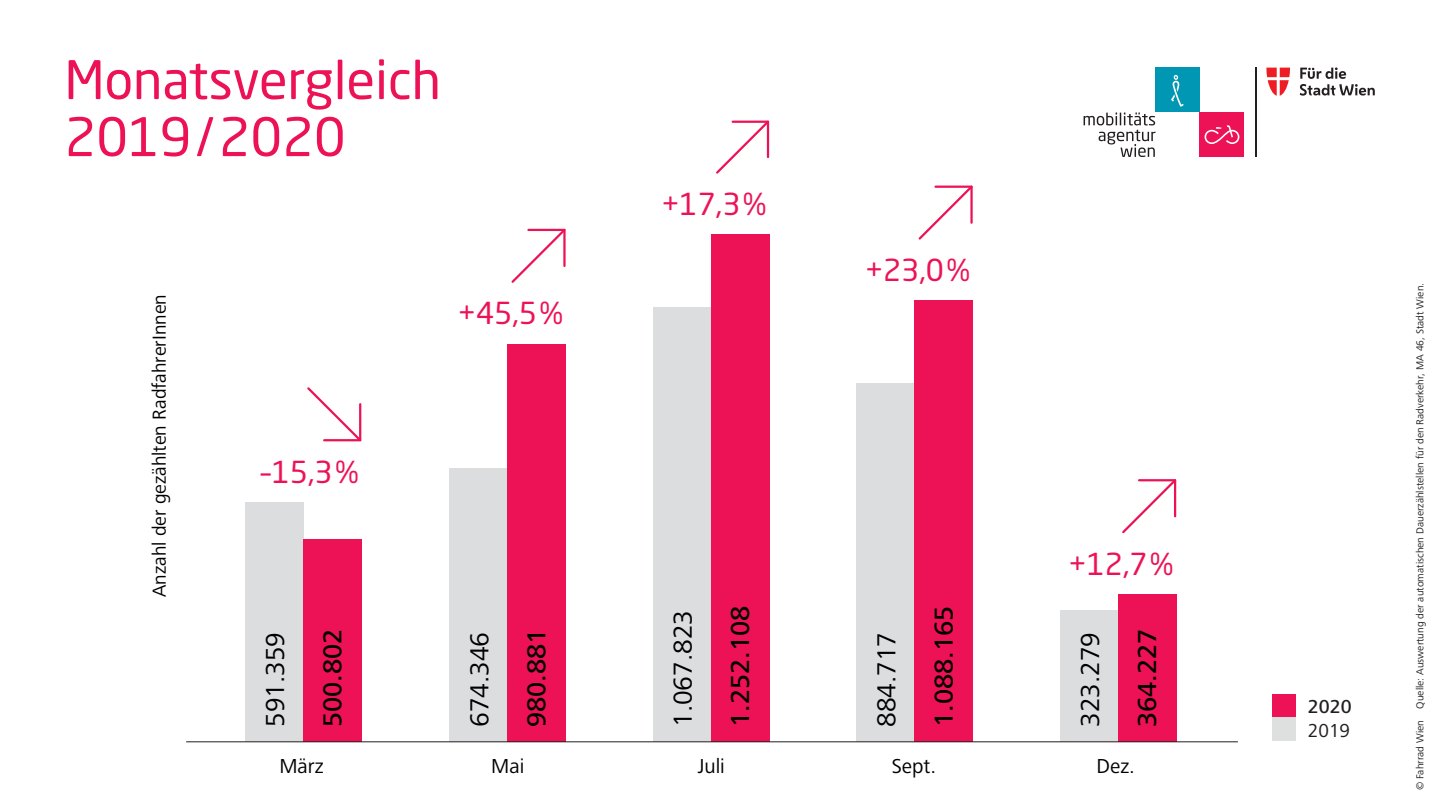
<style>
.page{position:relative;width:1440px;height:810px;background:#fff}
.page>*{position:absolute;margin:0;border:0;box-sizing:border-box;transform-origin:0 0}
.t1{font:52.5px/57px "Neo Sans Pro";color:#ed1255}
.t2{font:30px "Neo Sans Pro";color:#ed1255}
.t3{font:500 27px "Frutiger Next LT";color:#000001}
.t4{font:27px "Frutiger Next Pro";color:#000001}
.t5{font:20.92px "Frutiger Next LT";color:#000001}
.t6{font:19.5px "Frutiger Next Pro";color:#000001}
.t7{font:500 19.5px "Frutiger Next LT";color:#231f20}
.t8{font:19.5px "Frutiger Next Pro";color:#231f20}
.t9{font:10.5px "Frutiger Next Pro";color:#231f20}
</style>
<div class="page">
<div style="left:1273px;top:694px;width:23px;height:24px;background:#ed1255"></div>
<div style="left:1273px;top:718px;width:23px;height:23px;background:#dedfdf"></div>
<div style="left:245px;top:502px;width:59px;height:240px;background:#dcdddf"></div>
<div style="left:303px;top:539px;width:58px;height:203px;background:#ed1255"></div>
<svg style="left:307px;top:387px;width:55px;height:55px"></svg>
<div style="left:450px;top:468px;width:58px;height:274px;background:#dcdddf"></div>
<div style="left:507px;top:344px;width:59px;height:398px;background:#ed1255"></div>
<svg style="left:511px;top:228px;width:55px;height:55px"></svg>
<div style="left:1060px;top:611px;width:59px;height:131px;background:#dcdddf"></div>
<div style="left:1118px;top:594px;width:58px;height:148px;background:#ed1255"></div>
<svg style="left:1122px;top:479px;width:55px;height:55px"></svg>
<div style="left:857px;top:383px;width:58px;height:359px;background:#dcdddf"></div>
<div style="left:915px;top:301px;width:58px;height:441px;background:#ed1255"></div>
<svg style="left:918px;top:185px;width:55px;height:55px"></svg>
<div style="left:653px;top:308px;width:59px;height:434px;background:#dcdddf"></div>
<div style="left:711px;top:234px;width:58px;height:508px;background:#ed1255"></div>
<svg style="left:716px;top:120px;width:54px;height:54px"></svg>
<hr style="left:186px;top:741px;width:1052px;height:1px;background:#231f20">
<svg style="left:1266px;top:68px;width:24px;height:28px"></svg>
<svg style="left:1300px;top:68px;width:75px;height:28px"></svg>
<hr style="left:1255px;top:68px;width:1px;height:89px;background:#231f20">
<div style="left:1200px;top:112px;width:44px;height:45px;background:#ed1255"></div>
<svg style="left:1205px;top:125px;width:34px;height:19px"></svg>
<div style="left:1155px;top:68px;width:45px;height:44px;background:#0097b4"></div>
<svg style="left:1171px;top:75px;width:13px;height:32px"></svg>
<svg style="left:1084px;top:112px;width:72px;height:45px"></svg>
<h1 class="t1" style="left:65px;top:51px;width:378px">Monatsvergleich<br>2019/2020</h1>
<h3 class="t6" style="left:148px;top:597px;width:304px;rotate:-90deg">Anzahl der gezählten RadfahrerInnen</h3>
<h2 class="t2" style="left:261px;top:453px;width:99px">–15,3%</h2>
<h3 class="t4" style="left:260px;top:727px;width:97px;rotate:-90deg">591.359</h3>
<h3 class="t3" style="left:317px;top:727px;width:100px;rotate:-90deg">500.802</h3>
<h3 class="t5" style="left:279px;top:754px;width:46px">März</h3>
<h2 class="t2" style="left:458px;top:295px;width:107px">+45,5%</h2>
<h3 class="t4" style="left:464px;top:727px;width:97px;rotate:-90deg">674.346</h3>
<h3 class="t3" style="left:522px;top:727px;width:100px;rotate:-90deg">980.881</h3>
<h3 class="t5" style="left:491px;top:754px;width:35px">Mai</h3>
<h2 class="t2" style="left:661px;top:186px;width:107px">+17,3%</h2>
<h3 class="t4" style="left:667px;top:727px;width:119px;rotate:-90deg">1.067.823</h3>
<h3 class="t3" style="left:725px;top:727px;width:123px;rotate:-90deg">1.252.108</h3>
<h3 class="t5" style="left:698px;top:754px;width:29px">Juli</h3>
<h2 class="t2" style="left:865px;top:252px;width:107px">+23,0%</h2>
<h3 class="t4" style="left:871px;top:727px;width:97px;rotate:-90deg">884.717</h3>
<h3 class="t3" style="left:929px;top:727px;width:123px;rotate:-90deg">1.088.165</h3>
<h3 class="t5" style="left:892px;top:754px;width:46px">Sept.</h3>
<h2 class="t2" style="left:1069px;top:545px;width:107px">+12,7%</h2>
<h3 class="t4" style="left:1075px;top:727px;width:97px;rotate:-90deg">323.279</h3>
<h3 class="t3" style="left:1132px;top:727px;width:100px;rotate:-90deg">364.227</h3>
<h3 class="t5" style="left:1096px;top:754px;width:40px">Dez.</h3>
<h3 class="t7" style="left:1308px;top:695px;width:45px">2020</h3>
<h3 class="t8" style="left:1308px;top:719px;width:44px">2019</h3>
<p class="t9" style="left:1414px;top:790px;width:509px;rotate:-90deg">© Fahrrad Wien Quelle: Auswertung der automatischen Dauerzählstellen für den Radverkehr, MA 46, Stadt Wien.</p>
</div>
